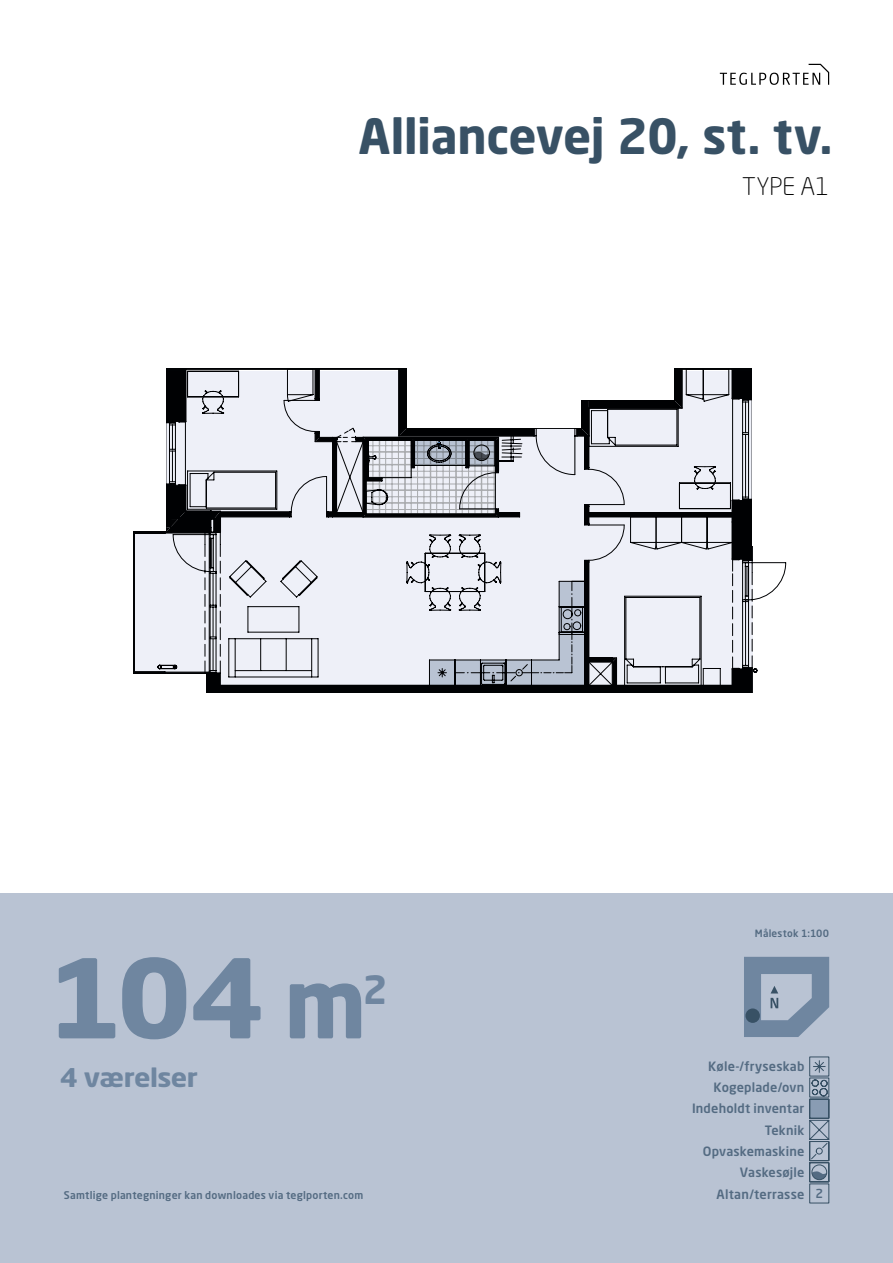
<style>
.page{position:relative;width:893px;height:1263px;background:#fff}
.page>*{position:absolute;margin:0;border:0;box-sizing:border-box;transform-origin:0 0}
.t1{font:700 108px "Neo Sans Std";color:#6f86a0;scale:1.1 1}
.t2{font:700 48px "Neo Sans Std";letter-spacing:-.005em;color:#385165}
.t3{font:700 38.55px "Neo Sans Std";color:#6f86a0}
.t4{font:700 25.5px "Neo Sans Std";letter-spacing:-.02em;color:#6f86a0;scale:1.1 1}
.t5{font:300 24px "Neo Sans Std";letter-spacing:.005em;color:#000}
.t6{font:500 12.75px "Neo Sans Std";letter-spacing:.015em;color:#546b82}
.t7{font:500 10.5px "Neo Sans Std";letter-spacing:.02em;color:#546b82}
.t8{font:500 10.05px "Neo Sans Std";letter-spacing:.02em;color:#546b82}
.s1{font-size:94.5px}
.s2{font-size:12.3px}
</style>
<div class="page">
<hr style="left:589px;top:853px;width:35px;height:1px;background:#000204">
<svg style="left:731px;top:368px;width:55px;height:325px"></svg>
<svg style="left:683px;top:368px;width:48px;height:325px;background:#d3d4dc"></svg>
<div style="left:752px;top:335px;width:136px;height:211px;background:#fff"></div>
<div style="left:0;top:893px;width:893px;height:370px;background:#b9c3d3"></div>
<svg style="left:744px;top:957px;width:85px;height:80px"></svg>
<svg style="left:809px;top:1056px;width:20px;height:147px"></svg>
<div style="left:811px;top:1164px;width:16px;height:16px;border:1px solid #385165;border-radius:50%"></div>
<svg style="left:720px;top:64px;width:109px;height:21px"></svg>
<div style="left:745px;top:1008px;width:15px;height:15px;background:#385165;border-radius:50%"></div>
<svg style="left:133px;top:368px;width:550px;height:325px;background:#d1d3d9"></svg>
<h2 class="t2" style="left:359px;top:105px;width:475px">Alliancevej 20, st. tv.</h2>
<h3 class="t5" style="left:742px;top:172px;width:89px">TYPE A1</h3>
<h1 class="t1" style="left:47px;top:929px;width:292px">104 <span class="s1">m</span></h1>
<h3 class="t3" style="left:363px;top:965px;width:26px">2</h3>
<h3 class="t4" style="left:60px;top:1061px;width:127px">4 værelser</h3>
<p class="t7" style="left:64px;top:1189px;width:301px">Samtlige plantegninger kan downloades via teglporten.com</p>
<p class="t8" style="left:755px;top:927px;width:76px">Målestok 1:100</p>
<p class="t6" style="left:708px;top:1058px;width:98px">Køle-/fryseskab</p>
<p class="t6" style="left:714px;top:1079px;width:92px">Kogeplade/ovn</p>
<p class="t6" style="left:692px;top:1101px;width:114px">Indeholdt inventar</p>
<p class="t6" style="left:765px;top:1122px;width:41px">Teknik</p>
<p class="t6" style="left:703px;top:1143px;width:103px">Opvaskemaskine</p>
<p class="t6" style="left:740px;top:1164px;width:66px">Vaskesøjle</p>
<p class="t6" style="left:717px;top:1186px;width:108px">Altan/terrasse <span class="s2">2</span></p>
</div>
